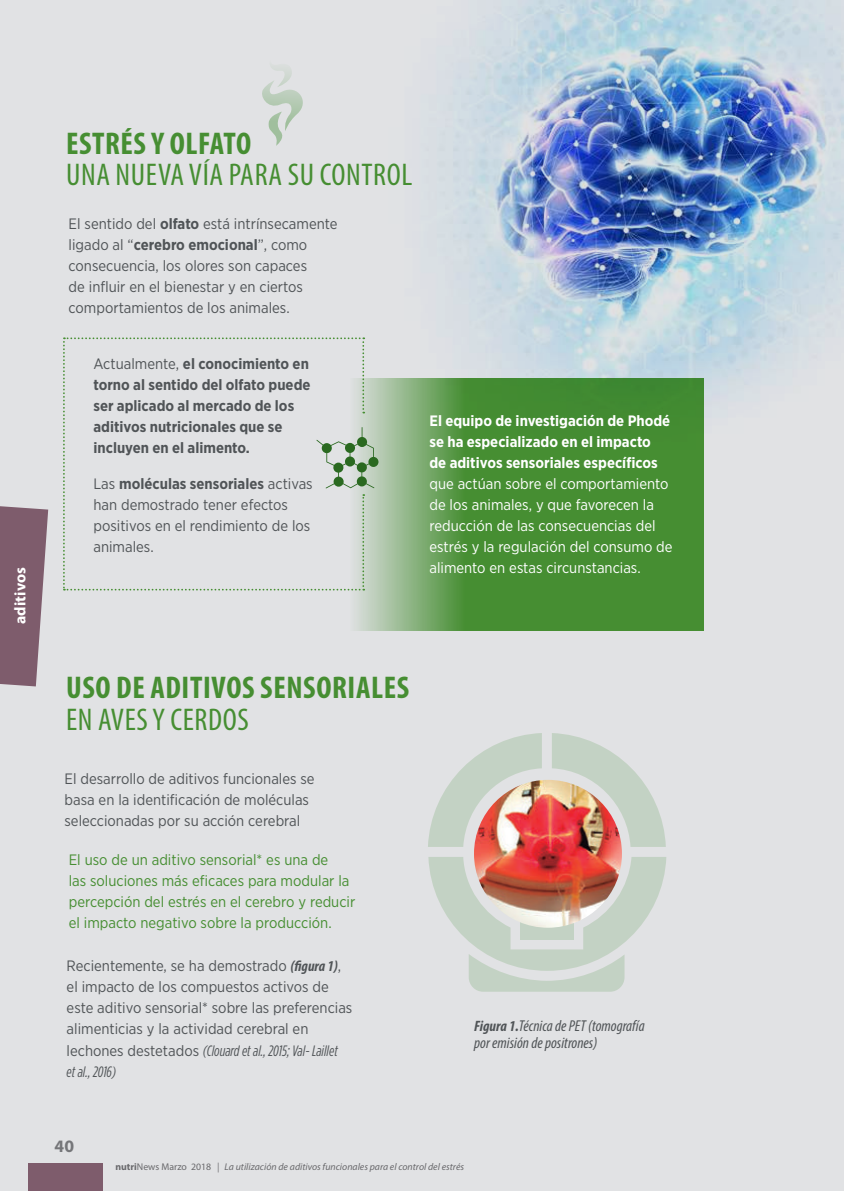
<style>
.page{position:relative;width:844px;height:1191px;background:#fff}
.page>*{position:absolute;margin:0;border:0;box-sizing:border-box;transform-origin:0 0}
.t1{font:700 condensed 31.5px "Myriad Pro";letter-spacing:.02em;color:#468e32}
.t2{font:condensed 31.5px "Myriad Pro";letter-spacing:.02em;color:#468e32}
.t3{font:700 17.5px "Myriad Pro";color:#757679}
.t4{font:italic condensed 15.75px/17.5px "Myriad Pro";color:#505457}
.t5{font:700 15.75px "Myriad Pro";letter-spacing:.01em;color:#fff}
.t6{font:15.05px/21px "Gotham Narrow";color:#505457}
.t7{font:15.05px/21px "Gotham Narrow";color:#fff}
.t8{font:15.05px/21px "Gotham Narrow";color:#468e32}
.t9{font:700 15.05px/21px "Gotham Narrow";color:#505457}
.t10{font:700 15.05px/21px "Gotham Narrow";color:#fff}
.t11{font:italic 15.05px/21px "Gotham Condensed";color:#505457}
.t12{font:italic 9.8px "Myriad Pro";color:#69696c}
.s1{font-weight:700}
.s2{font-weight:400}
.s3{font-family:"Myriad Pro";font-weight:700;font-style:italic;font-stretch:condensed}
.s4{font-family:"Gotham Narrow";font-style:normal}
.s5{font-weight:700;font-size:15.05px}
.s6{font-weight:700;font-style:normal}
.s7{font-style:normal}
</style>
<div class="page">
<div style="left:0;top:0;width:843px;height:1191px;background:#e1e2e4"></div>
<svg style="left:311px;top:590px;width:392px;height:40px"></svg>
<img style="left:341px;top:0;width:502px;height:627px">
<svg style="left:262px;top:67px;width:41px;height:79px"></svg>
<svg style="left:63px;top:337px;width:315px;height:253px"></svg>
<svg style="left:552px;top:733px;width:113px;height:114px"></svg>
<svg style="left:428px;top:733px;width:113px;height:114px"></svg>
<svg style="left:428px;top:857px;width:238px;height:134px"></svg>
<img style="left:474px;top:780px;width:147px;height:147px;border-radius:74px">
<div style="left:28px;top:1163px;width:74px;height:28px;background:#7e5c6c"></div>
<svg style="left:0;top:506px;width:48px;height:180px;background:#8a6c7b"></svg>
<p class="t5" style="left:10px;top:624px;width:59px;rotate:-90deg">aditivos</p>
<h1 class="t1" style="left:66px;top:123px;width:187px">ESTRÉS Y OLFATO</h1>
<h1 class="t2" style="left:66px;top:156px;width:348px">UNA NUEVA VÍA PARA SU CONTROL</h1>
<p class="t6" style="left:69px;top:213px;width:270px">El sentido del <span class="s1">olfato</span> está intrínsecamente ligado al “<span class="s1">cerebro emocional</span>”, como consecuencia, los olores son capaces<br>de influir en el bienestar y en ciertos comportamientos de los animales.</p>
<p class="t9" style="left:93px;top:353px;width:218px"><span class="s2">Actualmente,</span> el conocimiento en torno al sentido del olfato puede ser aplicado al mercado de los aditivos nutricionales que se incluyen en el alimento.</p>
<p class="t6" style="left:93px;top:473px;width:221px">Las <span class="s1">moléculas sensoriales</span> activas han demostrado tener efectos positivos en el rendimiento de los animales.</p>
<p class="t10" style="left:429px;top:410px;width:242px">El equipo de investigación de Phodé se ha especializado en el impacto de aditivos sensoriales específicos</p>
<p class="t7" style="left:429px;top:473px;width:244px">que actúan sobre el comportamiento de los animales, y que favorecen la reducción de las consecuencias del estrés y la regulación del consumo de alimento en estas circunstancias.</p>
<h1 class="t1" style="left:66px;top:668px;width:344px">USO DE ADITIVOS SENSORIALES</h1>
<h1 class="t2" style="left:66px;top:700px;width:184px">EN AVES Y CERDOS</h1>
<p class="t6" style="left:64px;top:768px;width:251px">El desarrollo de aditivos funcionales se basa en la identificación de moléculas seleccionadas por su acción cerebral</p>
<p class="t8" style="left:69px;top:849px;width:288px">El uso de un aditivo sensorial* es una de<br>las soluciones más eficaces para modular la percepción del estrés en el cerebro y reducir el impacto negativo sobre la producción.</p>
<p class="t6" style="left:67px;top:955px;width:287px">Recientemente, se ha demostrado <span class="s3">(figura 1)</span>, el impacto de los compuestos activos de este aditivo sensorial* sobre las preferencias alimenticias y la actividad cerebral en</p>
<p class="t11" style="left:67px;top:1039px;width:272px"><span class="s4">lechones destetados</span> (Clouard et al., 2015; Val- Laillet et al., 2016)</p>
<p class="t3" style="left:54px;top:1134px;width:21px">40</p>
<p class="t4" style="left:474px;top:1016px;width:172px"><span class="s5">Figura 1.</span>Técnica de PET (tomografía por emisión de positrones)</p>
<p class="t12" style="left:115px;top:1160px;width:350px"><span class="s6">nutri</span><span class="s7">News Marzo 2018</span> | La utilización de aditivos funcionales para el control del estrés</p>
</div>
